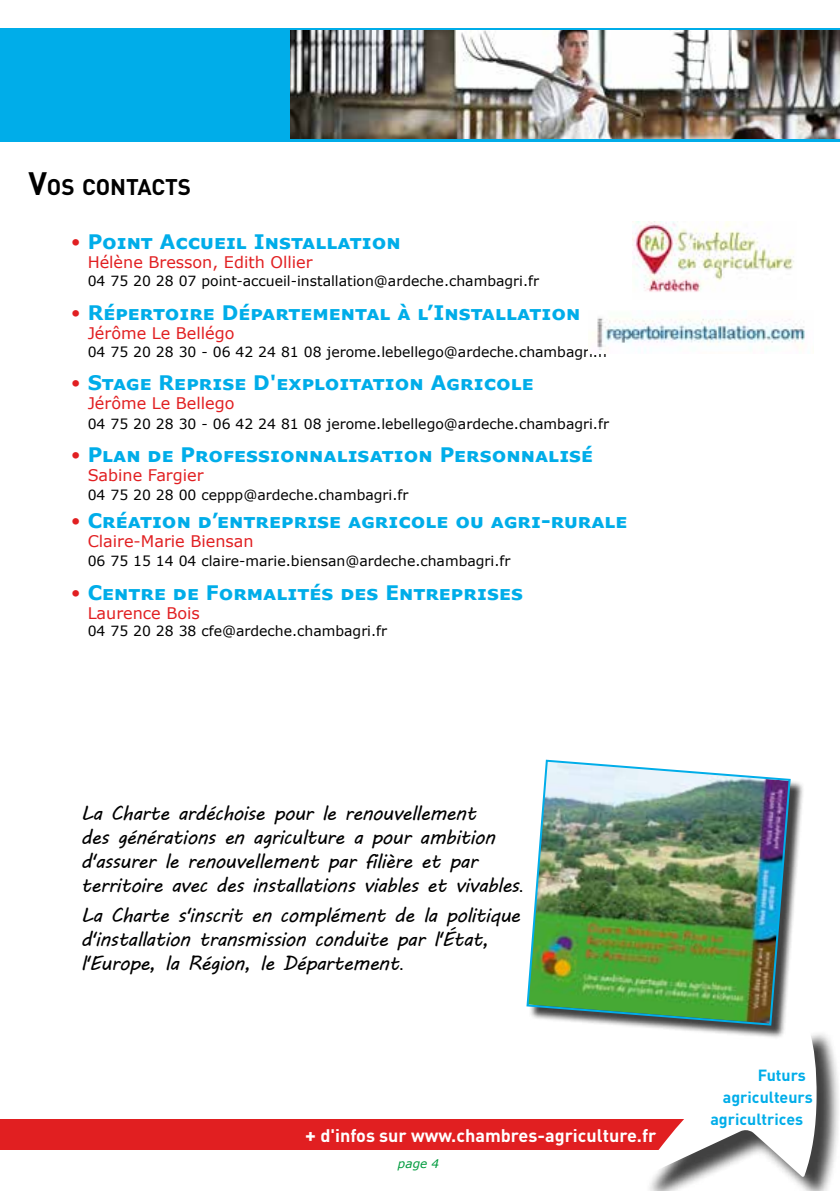
<style>
.page{position:relative;width:840px;height:1191px;background:#fff}
.page>*{position:absolute;margin:0;border:0;box-sizing:border-box;transform-origin:0 0}
.t1{font:700 22.4px "DIN Pro";letter-spacing:-.005em;color:#000}
.t2{font:20px/24px "MV Boli";letter-spacing:-.03em;color:#000}
.t3{font:700 20px "Verdana";color:#00ade9}
.t4{font:700 18px "DIN Pro";color:#fff}
.t5{font:16px "Verdana";color:#e11f21}
.t6{font:700 16px "DIN Pro";color:#00ade9}
.t7{font:14px "Verdana";color:#000}
.t8{font:italic 12px "Verdana";color:#009b3e}
.s1{font-size:32px}
.s2{font-family:"DIN Pro";font-weight:400;color:#e11f21}
.s3{font-family:"DIN Pro"}
.s4{font-size:20px}
</style>
<div class="page">
<div style="left:0;top:1119px;width:695px;height:30px;background:#e11f21"></div>
<div style="left:644px;top:1029px;width:195px;height:162px;background:#000;opacity:.75"></div>
<svg style="left:640px;top:1029px;width:176px;height:147px"></svg>
<img style="left:632px;top:221px;width:162px;height:71px">
<img style="left:592px;top:317px;width:213px;height:34px">
<div style="left:528px;top:762px;width:275px;height:277px;background:#000;opacity:.75"></div>
<img style="left:526px;top:759px;width:265px;height:267px">
<div style="left:0;top:28px;width:839px;height:114px;background:#00ade9"></div>
<img style="left:291px;top:31px;width:548px;height:108px">
<h1 class="t1" style="left:28px;top:168px;width:164px"><span class="s1">V</span>OS CONTACTS</h1>
<h2 class="t3" style="left:71px;top:227px;width:331px"><span class="s2">•</span> Point Accueil Installation</h2>
<p class="t5" style="left:88px;top:251px;width:226px">Hélène Bresson, Edith Ollier</p>
<p class="t7" style="left:88px;top:271px;width:452px">04 75 20 28 07 point-accueil-installation@ardeche.chambagri.fr</p>
<h2 class="t3" style="left:71px;top:298px;width:511px"><span class="s2">•</span> Répertoire Départemental à l’Installation</h2>
<p class="t5" style="left:88px;top:322px;width:148px">Jérôme Le Bellégo</p>
<p class="t7" style="left:88px;top:342px;width:522px">04 75 20 28 30 - 06 42 24 81 08 jerome.lebellego@ardeche.chambagri.fr</p>
<h2 class="t3" style="left:71px;top:369px;width:464px"><span class="s2">•</span> Stage Reprise D'exploitation Agricole</h2>
<p class="t5" style="left:88px;top:392px;width:148px">Jérôme Le Bellego</p>
<p class="t7" style="left:88px;top:414px;width:522px">04 75 20 28 30 - 06 42 24 81 08 jerome.lebellego@ardeche.chambagri.fr</p>
<h2 class="t3" style="left:71px;top:440px;width:524px"><span class="s2">•</span> Plan de Professionnalisation Personnalisé</h2>
<p class="t5" style="left:88px;top:464px;width:117px">Sabine Fargier</p>
<p class="t7" style="left:88px;top:485px;width:322px">04 75 20 28 00 ceppp@ardeche.chambagri.fr</p>
<h2 class="t3" style="left:71px;top:506px;width:558px"><span class="s2">•</span> Création d’entreprise agricole ou agri-rurale</h2>
<p class="t5" style="left:88px;top:530px;width:167px">Claire-Marie Biensan</p>
<p class="t7" style="left:88px;top:551px;width:424px">06 75 15 14 04 claire-marie.biensan@ardeche.chambagri.fr</p>
<h2 class="t3" style="left:71px;top:578px;width:453px"><span class="s2">•</span> Centre de Formalités des Entreprises</h2>
<p class="t5" style="left:88px;top:602px;width:114px">Laurence Bois</p>
<p class="t7" style="left:88px;top:621px;width:301px">04 75 20 28 38 cfe@ardeche.chambagri.fr</p>
<h2 class="t2" style="left:81px;top:800px;width:444px">La Charte ardéchoise pour le renouvellement<br>des générations en agriculture a pour ambition d'assurer le renouvellement par filière et par territoire avec des installations viables et vivables<span class="s3">.</span></h2>
<h2 class="t2" style="left:81px;top:902px;width:440px">La Charte s'inscrit en complément de la politique d'installation transmission conduite par l'État, l'Europe, la Région, le Département<span class="s3">.</span></h2>
<p class="t4" style="left:305px;top:1120px;width:352px"><span class="s4">+</span> d'infos sur www.chambres-agriculture.fr</p>
<p class="t8" style="left:398px;top:1155px;width:43px">page 4</p>
<p class="t6" style="left:757px;top:1061px;width:50px">Futurs</p>
<p class="t6" style="left:722px;top:1083px;width:91px">agriculteurs</p>
<p class="t6" style="left:710px;top:1105px;width:94px">agricultrices</p>
</div>
